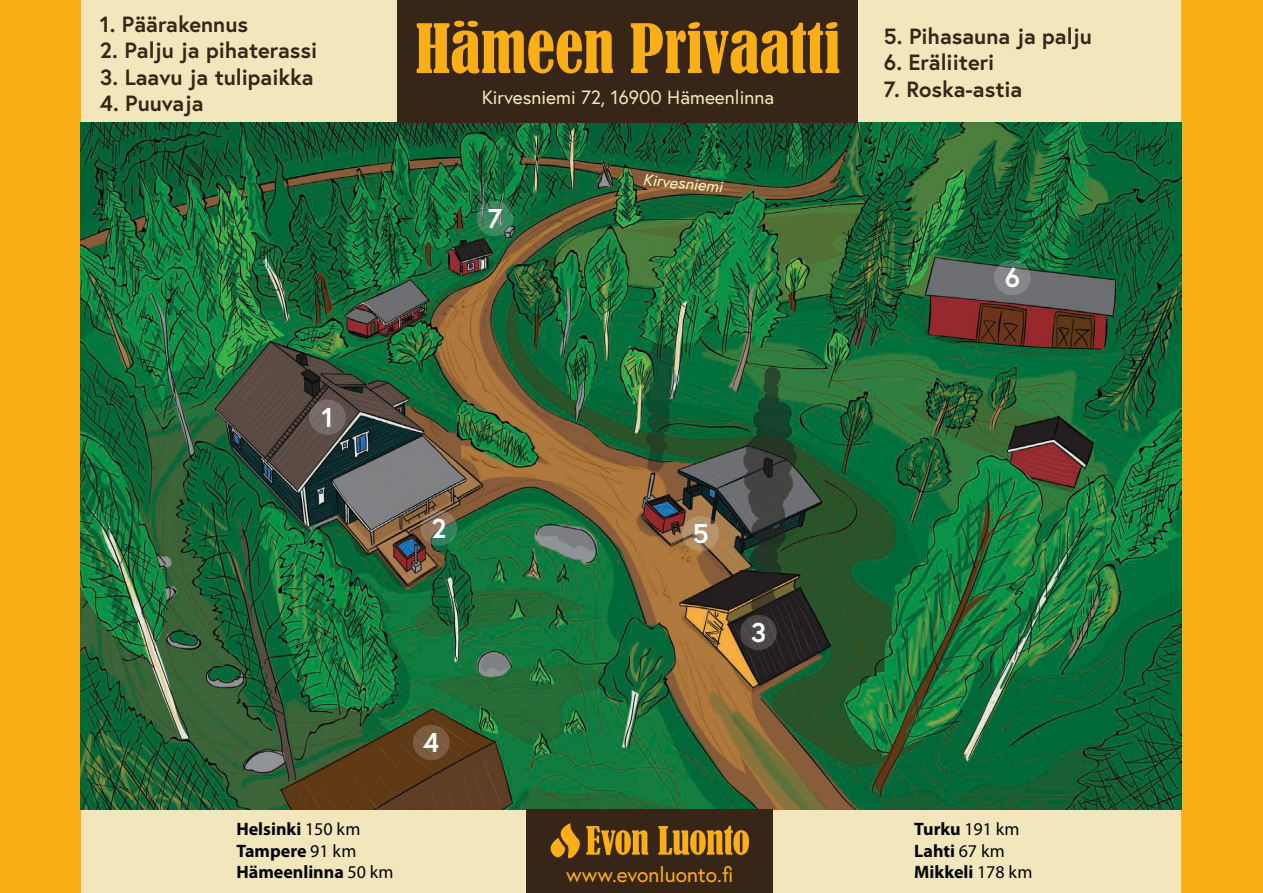
<style>
.page{position:relative;width:1263px;height:893px;background:#f2e7bc}
.page>*{position:absolute;margin:0;border:0;box-sizing:border-box;transform-origin:0 0}
.t1{font:condensed 63.15px "Bernard";color:#fbaf17}
.t2{font:700 27.15px "Europa";color:#fff}
.t3{font:700 22.05px "Europa";color:#372617}
.t4{font:21px "Europa";color:#fbaf17}
.t5{font:19.2px "Europa";color:#f2e7bc}
.t6{font:700 18px/21.6px "Myriad Pro";color:#020304}
.t7{font:italic 16.35px "Europa";color:#f9f8cd}
.s1{font-weight:400}
</style>
<div class="page">
<div style="left:0;top:0;width:80px;height:893px;background:#fbaf17"></div>
<div style="left:1181px;top:0;width:82px;height:893px;background:#fbaf17"></div>
<img style="left:80px;top:123px;width:1101px;height:686px">
<div style="left:526px;top:809px;width:247px;height:84px;background:#372617"></div>
<div style="left:398px;top:0;width:460px;height:123px;background:#372617"></div>
<div style="left:309px;top:400px;width:37px;height:35px;background:#776a66;border-radius:50%"></div>
<svg style="left:421px;top:510px;width:36px;height:36px"></svg>
<svg style="left:682px;top:516px;width:37px;height:35px"></svg>
<svg style="left:477px;top:201px;width:36px;height:35px"></svg>
<svg style="left:994px;top:260px;width:37px;height:35px"></svg>
<div style="left:740px;top:615px;width:37px;height:35px;background:#4a4648;border-radius:50%"></div>
<div style="left:413px;top:725px;width:37px;height:35px;background:#7b5c41;border-radius:50%"></div>
<svg style="left:658px;top:826px;width:91px;height:29px"></svg>
<svg style="left:551px;top:823px;width:97px;height:35px"></svg>
<p class="t3" style="left:100px;top:9px;width:150px">1. Päärakennus</p>
<p class="t3" style="left:100px;top:35px;width:219px">2. Palju ja pihaterassi</p>
<p class="t3" style="left:100px;top:62px;width:215px">3. Laavu ja tulipaikka</p>
<p class="t3" style="left:100px;top:88px;width:105px">4. Puuvaja</p>
<p class="t2" style="left:321px;top:399px;width:14px">1</p>
<h1 class="t1" style="left:415px;top:12px;width:426px">Hämeen Privaatti</h1>
<p class="t5" style="left:482px;top:85px;width:294px">Kirvesniemi 72, 16900 Hämeenlinna</p>
<p class="t2" style="left:488px;top:200px;width:16px">7</p>
<p class="t7" style="left:644px;top:169px;width:81px;rotate:6deg">Kirvesniemi</p>
<p class="t3" style="left:884px;top:21px;width:210px">5. Pihasauna ja palju</p>
<p class="t3" style="left:884px;top:47px;width:112px">6. Eräliiteri</p>
<p class="t3" style="left:884px;top:74px;width:140px">7. Roska-astia</p>
<p class="t2" style="left:1005px;top:259px;width:17px">6</p>
<p class="t2" style="left:431px;top:510px;width:17px">2</p>
<p class="t2" style="left:693px;top:515px;width:17px">5</p>
<p class="t2" style="left:423px;top:724px;width:18px">4</p>
<p class="t2" style="left:751px;top:614px;width:17px">3</p>
<p class="t6" style="left:236px;top:818px;width:159px">Helsinki <span class="s1">150 km<br></span>Tampere <span class="s1">91 km<br></span>Hämeenlinna <span class="s1">50 km</span></p>
<p class="t6" style="left:914px;top:818px;width:120px">Turku <span class="s1">191 km<br></span>Lahti <span class="s1">67 km<br></span>Mikkeli <span class="s1">178 km</span></p>
<p class="t4" style="left:566px;top:861px;width:169px">www.evonluonto.fi</p>
</div>
